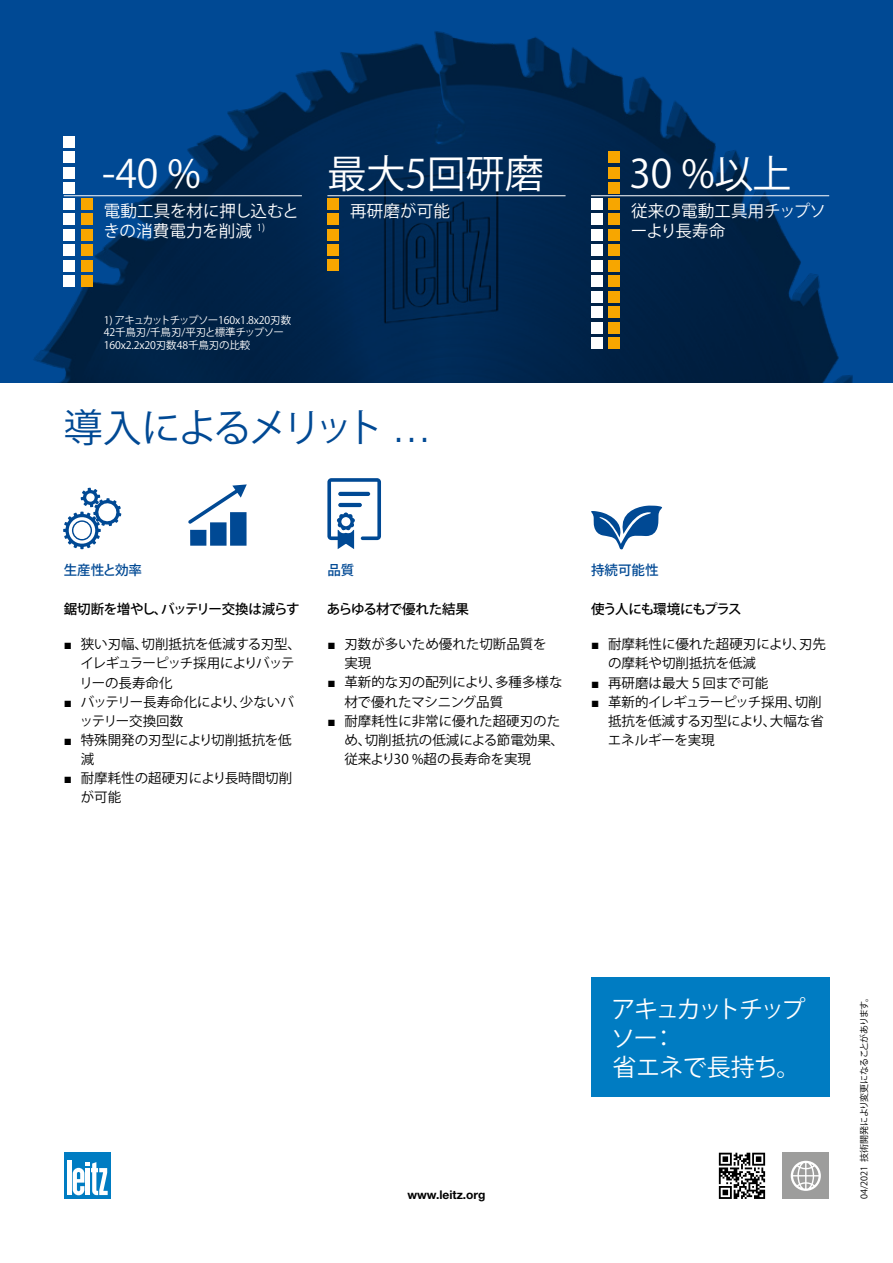
<style>
.page{position:relative;width:893px;height:1263px;background:#fff}
.page>*{position:absolute;margin:0;border:0;box-sizing:border-box;transform-origin:0 0}
.t1{font:39px "Koz Go Pro";color:#fff}
.t2{font:39px "Koz Go Pro";letter-spacing:-.095em;color:#004994}
.t3{font:24px/28.8px "Koz Go Pro";letter-spacing:-.05em;color:#fff}
.t4{font:16.5px/19px "Koz Go Pro";letter-spacing:.01em;color:#fff}
.t5{font:13.5px/19.2px "Koz Go Pro";color:#000}
.t6{font:500 13.5px "Koz Go Pro";letter-spacing:-.04em;color:#000}
.t7{font:500 13.5px "Koz Go Pro";color:#004994}
.t8{font:500 13.5px "Koz Go Pro";letter-spacing:-.08em;color:#000}
.t9{font:500 13.5px "Koz Go Pro";letter-spacing:-.035em;color:#000}
.t10{font:700 12px "Helvetica Neue LT Pro";color:#000}
.t11{font:10.5px/12.6px "Koz Go Pro";letter-spacing:-.01em;color:#fff}
.t12{font:9px "Koz Go Pro";letter-spacing:-.015em;color:#000}
.s1{font-family:"Helvetica Neue LT Pro";font-weight:300}
.s2{font-family:"Arial"}
</style>
<div class="page">
<svg style="left:0;top:0;width:893px;height:383px;background:#00346a"></svg>
<div style="left:64px;top:1152px;width:47px;height:47px;background:#007cc2"></div>
<div style="left:67px;top:1160px;width:5px;height:35px;background:#fff"></div>
<svg style="left:73px;top:1162px;width:35px;height:33px"></svg>
<div style="left:783px;top:1153px;width:46px;height:46px;background:#9d9d9c"></div>
<svg style="left:791px;top:1161px;width:30px;height:30px"></svg>
<svg style="left:719px;top:1153px;width:46px;height:46px"></svg>
<svg style="left:591px;top:506px;width:71px;height:43px"></svg>
<div style="left:230px;top:512px;width:17px;height:34px;background:#004994"></div>
<div style="left:210px;top:522px;width:17px;height:24px;background:#004994"></div>
<div style="left:190px;top:530px;width:16px;height:16px;background:#004994"></div>
<svg style="left:188px;top:484px;width:59px;height:40px"></svg>
<svg style="left:63px;top:488px;width:58px;height:61px"></svg>
<svg style="left:327px;top:478px;width:54px;height:71px"></svg>
<hr style="left:338px;top:503px;width:24px;height:4px;background:#004994;border-radius:2px">
<hr style="left:338px;top:492px;width:32px;height:4px;background:#004994;border-radius:2px">
<div style="left:591px;top:978px;width:238px;height:119px;background:#007cc2"></div>
<hr style="left:64px;top:195px;width:238px;height:1px;background:#fff">
<hr style="left:327px;top:195px;width:239px;height:1px;background:#fff">
<div style="left:327px;top:244px;width:12px;height:12px;background:#f7a600"></div>
<div style="left:327px;top:229px;width:12px;height:11px;background:#f7a600"></div>
<div style="left:327px;top:213px;width:12px;height:12px;background:#f7a600"></div>
<div style="left:327px;top:198px;width:12px;height:11px;background:#f7a600"></div>
<div style="left:327px;top:260px;width:12px;height:11px;background:#f7a600"></div>
<div style="left:591px;top:244px;width:11px;height:12px;background:#fff"></div>
<div style="left:591px;top:229px;width:11px;height:11px;background:#fff"></div>
<div style="left:591px;top:213px;width:11px;height:12px;background:#fff"></div>
<div style="left:591px;top:198px;width:11px;height:11px;background:#fff"></div>
<div style="left:591px;top:291px;width:11px;height:11px;background:#fff"></div>
<div style="left:591px;top:275px;width:11px;height:12px;background:#fff"></div>
<div style="left:591px;top:260px;width:11px;height:11px;background:#fff"></div>
<div style="left:591px;top:337px;width:11px;height:12px;background:#fff"></div>
<div style="left:591px;top:322px;width:11px;height:11px;background:#fff"></div>
<div style="left:591px;top:306px;width:11px;height:12px;background:#fff"></div>
<div style="left:608px;top:244px;width:11px;height:12px;background:#f7a600"></div>
<div style="left:608px;top:229px;width:11px;height:11px;background:#f7a600"></div>
<div style="left:608px;top:213px;width:11px;height:12px;background:#f7a600"></div>
<div style="left:608px;top:198px;width:11px;height:11px;background:#f7a600"></div>
<div style="left:608px;top:291px;width:11px;height:11px;background:#f7a600"></div>
<div style="left:608px;top:275px;width:11px;height:12px;background:#f7a600"></div>
<div style="left:608px;top:260px;width:11px;height:11px;background:#f7a600"></div>
<div style="left:608px;top:337px;width:11px;height:12px;background:#f7a600"></div>
<div style="left:608px;top:322px;width:11px;height:11px;background:#f7a600"></div>
<div style="left:608px;top:306px;width:11px;height:12px;background:#f7a600"></div>
<div style="left:608px;top:182px;width:11px;height:12px;background:#f7a600"></div>
<div style="left:608px;top:167px;width:11px;height:11px;background:#f7a600"></div>
<div style="left:608px;top:151px;width:11px;height:12px;background:#f7a600"></div>
<hr style="left:591px;top:195px;width:238px;height:1px;background:#fff">
<div style="left:64px;top:244px;width:11px;height:12px;background:#fff"></div>
<div style="left:64px;top:229px;width:11px;height:11px;background:#fff"></div>
<div style="left:64px;top:213px;width:11px;height:12px;background:#fff"></div>
<div style="left:64px;top:198px;width:11px;height:11px;background:#fff"></div>
<div style="left:64px;top:136px;width:11px;height:11px;background:#fff"></div>
<div style="left:64px;top:275px;width:11px;height:12px;background:#fff"></div>
<div style="left:64px;top:260px;width:11px;height:11px;background:#fff"></div>
<div style="left:64px;top:182px;width:11px;height:12px;background:#fff"></div>
<div style="left:64px;top:167px;width:11px;height:11px;background:#fff"></div>
<div style="left:64px;top:151px;width:11px;height:12px;background:#fff"></div>
<div style="left:81px;top:244px;width:11px;height:12px;background:#f7a600"></div>
<div style="left:81px;top:229px;width:11px;height:11px;background:#f7a600"></div>
<div style="left:81px;top:213px;width:11px;height:12px;background:#f7a600"></div>
<div style="left:81px;top:198px;width:11px;height:11px;background:#f7a600"></div>
<div style="left:81px;top:275px;width:11px;height:12px;background:#f7a600"></div>
<div style="left:81px;top:260px;width:11px;height:11px;background:#f7a600"></div>
<h1 class="t1" style="left:102px;top:148px;width:100px">-40 %</h1>
<p class="t4" style="left:103px;top:202px;width:197px">電動工具を材に押し込むときの消費電力を削減 <sup>1)</sup></p>
<p class="t11" style="left:104px;top:314px;width:189px">1) アキュカットチップソー160x1.8x20刃数<br>42千鳥刃/千鳥刃/平刃と標準チップソー<br>160x2.2x20刃数48千鳥刃の比較</p>
<h1 class="t1" style="left:327px;top:148px;width:218px">最大5回研磨</h1>
<p class="t4" style="left:350px;top:202px;width:101px">再研磨が可能</p>
<h1 class="t2" style="left:64px;top:403px;width:369px">導入によるメリット <span class="s1">…</span></h1>
<h1 class="t1" style="left:629px;top:148px;width:164px">30 %以上</h1>
<p class="t4" style="left:631px;top:202px;width:197px">従来の電動工具用チップソーより長寿命</p>
<p class="t7" style="left:64px;top:562px;width:80px">生産性と効率</p>
<p class="t6" style="left:64px;top:600px;width:237px">鋸切断を増やし、バッテリー交換は減らす</p>
<p class="t5" style="left:80px;top:635px;width:223px;text-indent:-16px"><span class="s2">■</span> 狭い刃幅、切削抵抗を低減する刃型、イレギュラーピッチ採用によりバッテリーの長寿命化</p>
<p class="t5" style="left:80px;top:692px;width:216px;text-indent:-16px"><span class="s2">■</span> バッテリー長寿命化により、少ないバッテリー交換回数</p>
<p class="t5" style="left:81px;top:731px;width:212px;text-indent:-17px"><span class="s2">■</span> 特殊開発の刃型により切削抵抗を低減</p>
<p class="t5" style="left:81px;top:769px;width:213px;text-indent:-17px"><span class="s2">■</span> 耐摩耗性の超硬刃により長時間切削が可能</p>
<p class="t7" style="left:327px;top:562px;width:28px">品質</p>
<p class="t9" style="left:327px;top:600px;width:144px">あらゆる材で優れた結果</p>
<p class="t5" style="left:344px;top:635px;width:204px;text-indent:-17px"><span class="s2">■</span> 刃数が多いため優れた切断品質を実現</p>
<p class="t5" style="left:344px;top:673px;width:220px;text-indent:-17px"><span class="s2">■</span> 革新的な刃の配列により、多種多様な材で優れたマシニング品質</p>
<p class="t5" style="left:344px;top:711px;width:221px;text-indent:-17px"><span class="s2">■</span> 耐摩耗性に非常に優れた超硬刃のため、切削抵抗の低減による節電効果、従来より30 %超の長寿命を実現</p>
<p class="t7" style="left:591px;top:562px;width:69px">持続可能性</p>
<p class="t8" style="left:591px;top:600px;width:152px">使う人にも環境にもプラス</p>
<p class="t5" style="left:608px;top:635px;width:220px;text-indent:-17px"><span class="s2">■</span> 耐摩耗性に優れた超硬刃により、刃先の摩耗や切削抵抗を低減</p>
<p class="t5" style="left:591px;top:673px;width:179px"><span class="s2">■</span> 再研磨は最大５回まで可能</p>
<p class="t5" style="left:608px;top:692px;width:218px;text-indent:-17px"><span class="s2">■</span> 革新的イレギュラーピッチ採用、切削抵抗を低減する刃型により、大幅な省エネルギーを実現</p>
<p class="t10" style="left:407px;top:1187px;width:80px">www.leitz.org</p>
<h2 class="t3" style="left:611px;top:996px;width:196px">アキュカットチップソー：<br>省エネで長持ち。</h2>
<p class="t12" style="left:858px;top:1199px;width:208px;rotate:-90deg">04/2021 技術開発により変更になることがあります。</p>
</div>
